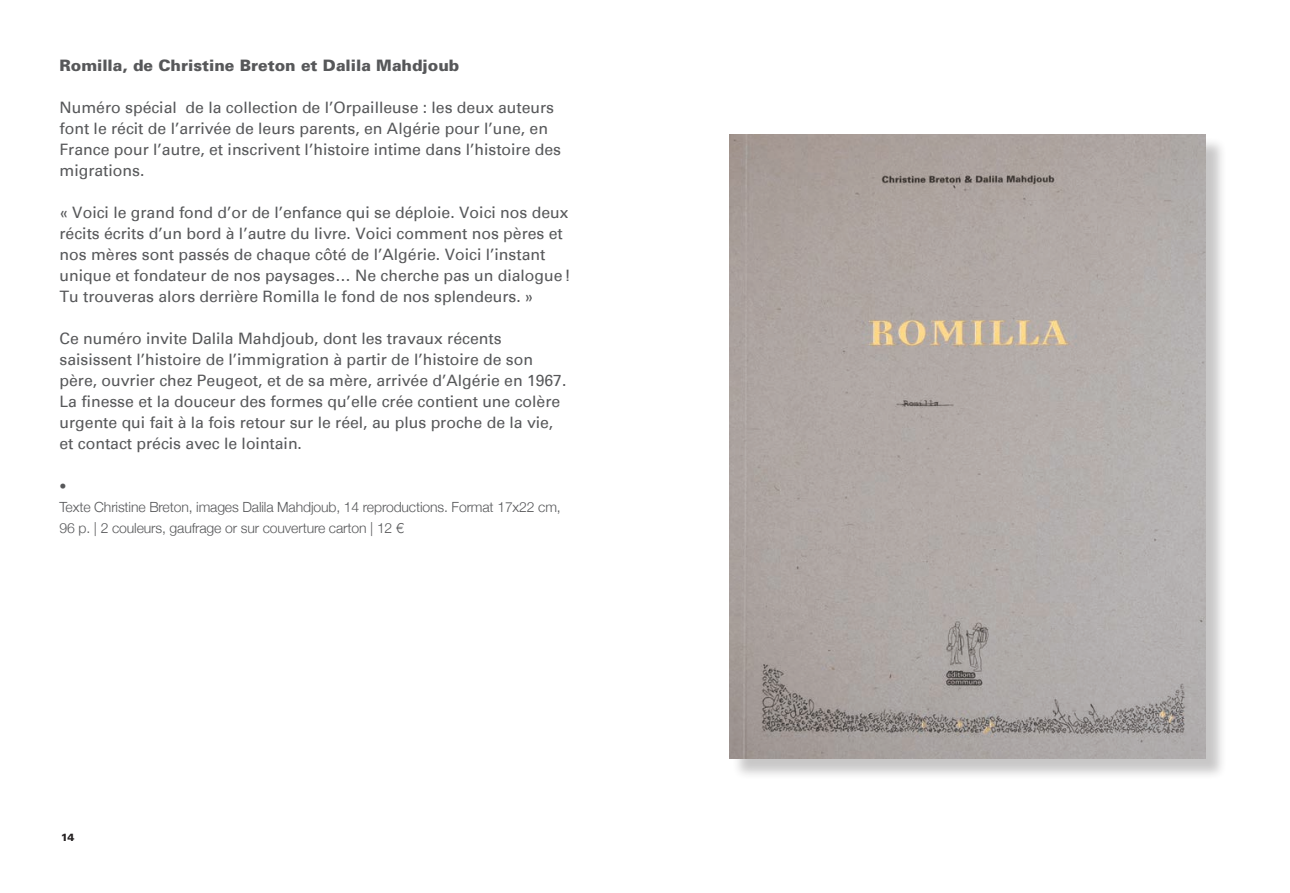
<style>
.page{position:relative;width:1290px;height:893px;background:#fff}
.page>*{position:absolute;margin:0;border:0;box-sizing:border-box;transform-origin:0 0}
.t1{font:15.75px/21px "Univers";color:#57585a}
.t2{font:900 15.75px "Univers";color:#57585a}
.t3{font:300 14px/21px "Helvetica Neue";letter-spacing:-.01em;color:#57585a}
.t4{font:900 10.5px "Univers";color:#231f20}
</style>
<div class="page">
<div style="left:732px;top:137px;width:495px;height:643px;background:#231f20;opacity:.25"></div>
<img style="left:729px;top:134px;width:476px;height:625px">
<p class="t2" style="left:60px;top:56px;width:401px">Romilla, de Christine Breton et Dalila Mahdjoub</p>
<p class="t1" style="left:60px;top:97px;width:503px">Numéro spécial de la collection de l’Orpailleuse : les deux auteurs font le récit de l’arrivée de leurs parents, en Algérie pour l’une, en France pour l’autre, et inscrivent l’histoire intime dans l’histoire des migrations.</p>
<p class="t1" style="left:60px;top:202px;width:512px">« Voici le grand fond d’or de l’enfance qui se déploie. Voici nos deux récits écrits d’un bord à l’autre du livre. Voici comment nos pères et nos mères sont passés de chaque côté de l’Algérie. Voici l’instant unique et fondateur de nos paysages… Ne cherche pas un dialogue!<br>Tu trouveras alors derrière Romilla le fond de nos splendeurs. »</p>
<p class="t1" style="left:60px;top:328px;width:508px">Ce numéro invite Dalila Mahdjoub, dont les travaux récents saisissent l’histoire de l’immigration à partir de l’histoire de son père, ouvrier chez Peugeot, et de sa mère, arrivée d’Algérie en 1967.<br>La finesse et la douceur des formes qu’elle crée contient une colère urgente qui fait à la fois retour sur le réel, au plus proche de la vie, et contact précis avec le lointain.</p>
<p class="t3" style="left:60px;top:475px;width:503px">•<br>Texte Christine Breton, images Dalila Mahdjoub, 14 reproductions. Format 17x22 cm,<br>96 p. | 2 couleurs, gaufrage or sur couverture carton | 12 €</p>
<p class="t4" style="left:61px;top:831px;width:15px">14</p>
</div>
